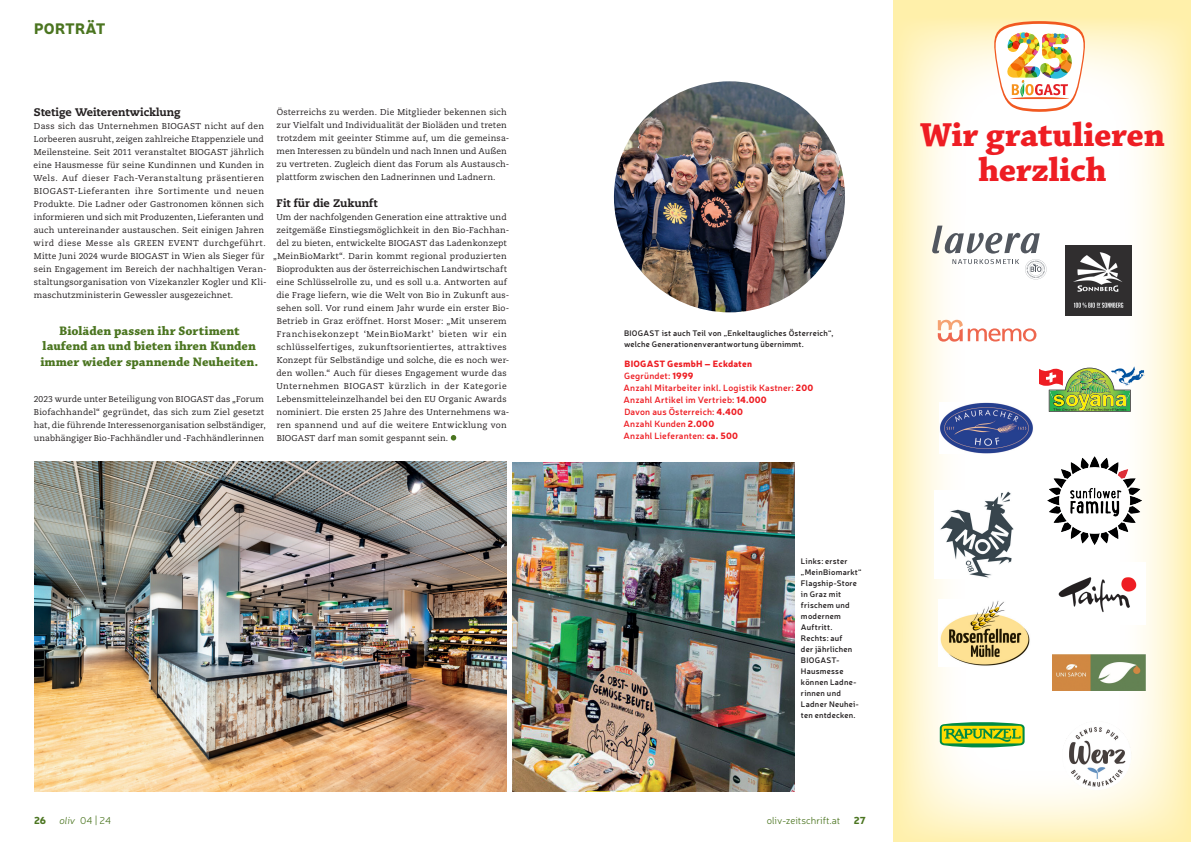
<style>
.page{position:relative;width:1191px;height:842px;background:#fff}
.page>*{position:absolute;margin:0;border:0;box-sizing:border-box;transform-origin:0 0}
.t1{font:700 35px/35px "Chaparral Pro";letter-spacing:-.01em;color:#ee1d23;text-align:center}
.t2{font:900 15px "Neris";letter-spacing:.005em;color:#4b7520}
.t3{font:700 13px/15.6px "Chaparral Pro";letter-spacing:.005em;color:#4b7520;text-align:center}
.t4{font:800 11px "Caecilia LT Std";letter-spacing:-.005em;color:#231f20}
.t5{font:300 10px "Neris";color:#4b7520}
.t6{font:900 10px "Neris";color:#4b7520}
.t7{font:600 9px/12px "Neris";letter-spacing:.02em;color:#ee1d23}
.t8{font:8.5px/13px "Caecilia LT Std";letter-spacing:.02em;color:#231f20}
.t9{font:8.5px "Caecilia LT Std";letter-spacing:.045em;color:#231f20}
.t10{font:8.5px "Caecilia LT Std";letter-spacing:.06em;color:#231f20}
.t11{font:8.5px "Caecilia LT Std";letter-spacing:.055em;color:#231f20}
.t12{font:600 8px/11px "Neris";letter-spacing:.03em;color:#231f20}
.s1{font-weight:900}
.s2{font-style:italic}
</style>
<div class="page">
<div style="left:893px;top:0;width:298px;height:842px;background:#fff0aa"></div>
<svg style="left:899px;top:22px;width:287px;height:817px;background:#fefae7"></svg>
<svg style="left:451px;top:435px;width:5px;height:6px"></svg>
<img style="left:34px;top:462px;width:472px;height:329px">
<img style="left:934px;top:491px;width:85px;height:88px">
<svg style="left:932px;top:226px;width:114px;height:53px;background:#dcdcdc"></svg>
<svg style="left:937px;top:320px;width:99px;height:22px;background:#fad6cc"></svg>
<img style="left:939px;top:402px;width:94px;height:52px">
<svg style="left:939px;top:721px;width:85px;height:27px;background:#95be3d"></svg>
<img style="left:938px;top:600px;width:92px;height:67px">
<img style="left:1065px;top:246px;width:66px;height:70px">
<img style="left:994px;top:21px;width:91px;height:91px">
<img style="left:1039px;top:367px;width:105px;height:45px">
<img style="left:1047px;top:456px;width:94px;height:89px">
<img style="left:1053px;top:563px;width:92px;height:62px">
<img style="left:1052px;top:655px;width:93px;height:35px">
<img style="left:614px;top:81px;width:231px;height:231px;border-radius:116px">
<img style="left:1062px;top:721px;width:69px;height:69px;border-radius:35px">
<img style="left:512px;top:462px;width:282px;height:330px">
<h2 class="t2" style="left:34px;top:18px;width:73px">PORTRÄT</h2>
<p class="t4" style="left:34px;top:105px;width:148px">Stetige Weiterentwicklung</p>
<p class="t8" style="left:33px;top:119px;width:235px">Dass sich das Unternehmen BIOGAST nicht auf den Lorbeeren ausruht, zeigen zahlreiche Etappenziele und Meilensteine. Seit 2011 veranstaltet BIOGAST jährlich eine Hausmesse für seine Kundinnen und Kunden in Wels. Auf dieser Fach-Veranstaltung präsentieren BIOGAST-Lieferanten ihre Sortimente und neuen Produkte. Die Ladner oder Gastronomen können sich informieren und sich mit Produzenten, Lieferanten und auch untereinander austauschen. Seit einigen Jahren wird diese Messe als GREEN EVENT durchgeführt.<br>Mitte Juni 2024 wurde BIOGAST in Wien als Sieger für sein Engagement im Bereich der nachhaltigen Veran&shy;staltungsorganisation von Vizekanzler Kogler und Kli&shy;maschutzministerin Gewessler ausgezeichnet.</p>
<p class="t8" style="left:276px;top:106px;width:234px">Österreichs zu werden. Die Mitglieder bekennen sich zur Vielfalt und Individualität der Bioläden und treten trotzdem mit geeinter Stimme auf, um die gemeinsa&shy;men Interessen zu bündeln und nach Innen und Außen zu vertreten. Zugleich dient das Forum als Austausch&shy;plattform zwischen den Ladnerinnen und Ladnern.</p>
<p class="t4" style="left:277px;top:196px;width:102px">Fit für die Zukunft</p>
<p class="t8" style="left:276px;top:210px;width:232px">Um der nachfolgenden Generation eine attraktive und</p>
<p class="t8" style="left:276px;top:223px;width:234px">zeitgemäße Einstiegsmöglichkeit in den Bio-Fachhan-</p>
<p class="t8" style="left:276px;top:236px;width:232px">del zu bieten, entwickelte BIOGAST das Ladenkonzept</p>
<p class="t8" style="left:273px;top:249px;width:235px">„MeinBioMarkt“. Darin kommt regional produzierten</p>
<p class="t8" style="left:277px;top:262px;width:232px">Bioprodukten aus der österreichischen Landwirtschaft</p>
<p class="t8" style="left:276px;top:275px;width:232px">eine Schlüsselrolle zu, und es soll u.a. Antworten auf</p>
<p class="t8" style="left:276px;top:288px;width:234px">die Frage liefern, wie die Welt von Bio in Zukunft aus-</p>
<p class="t8" style="left:277px;top:301px;width:234px">sehen soll. Vor rund einem Jahr wurde ein erster Bio-</p>
<p class="t8" style="left:277px;top:314px;width:231px">Betrieb in Graz eröffnet. Horst Moser: „Mit unserem</p>
<p class="t10" style="left:277px;top:329px;width:232px">Franchisekonzept ‘MeinBioMarkt’ bieten wir ein</p>
<p class="t9" style="left:277px;top:342px;width:231px">schlüsselfertiges, zukunftsorientiertes, attraktives</p>
<p class="t8" style="left:277px;top:353px;width:234px">Konzept für Selbständige und solche, die es noch wer-</p>
<p class="t8" style="left:276px;top:366px;width:232px">den wollen.“ Auch für dieses Engagement wurde das</p>
<p class="t11" style="left:276px;top:381px;width:232px">Unternehmen BIOGAST kürzlich in der Kategorie</p>
<p class="t8" style="left:277px;top:392px;width:231px">Lebensmitteleinzelhandel bei den EU Organic Awards</p>
<p class="t8" style="left:277px;top:405px;width:234px">nominiert. Die ersten 25 Jahre des Unternehmens wa-</p>
<p class="t8" style="left:277px;top:418px;width:232px">ren spannend und auf die weitere Entwicklung von</p>
<p class="t8" style="left:277px;top:431px;width:173px">BIOGAST darf man somit gespannt sein.</p>
<h3 class="t3" style="left:40px;top:323px;width:219px">Bioläden passen ihr Sortiment laufend an und bieten ihren Kunden immer wieder spannende Neuheiten.</h3>
<p class="t12" style="left:624px;top:328px;width:211px">BIOGAST ist auch Teil von „Enkeltaugliches Österreich“, welche Generationenverantwortung übernimmt.</p>
<p class="t7" style="left:623px;top:358px;width:191px"><span class="s1">BIOGAST GesmbH – Eckdaten<br></span>Gegründet: <span class="s1">1999<br></span>Anzahl Mitarbeiter inkl. Logistik Kastner: <span class="s1">200<br></span>Anzahl Artikel im Vertrieb: <span class="s1">14.000<br></span>Davon aus Österreich: <span class="s1">4.400<br></span>Anzahl Kunden <span class="s1">2.000<br></span>Anzahl Lieferanten: <span class="s1">ca. 500</span></p>
<p class="t8" style="left:34px;top:392px;width:233px">2023 wurde unter Beteiligung von BIOGAST das „Forum Biofachhandel“ gegründet, das sich zum Ziel gesetzt hat, die führende Interessenorganisation selbständiger, unabhängiger Bio-Fachhändler und -Fachhändlerinnen</p>
<p class="t6" style="left:34px;top:813px;width:14px">26</p>
<p class="t5" style="left:60px;top:814px;width:53px"><span class="s2">oliv</span> 04 | 24</p>
<p class="t12" style="left:801px;top:556px;width:62px">Links: erster „MeinBiomarkt“<br>Flagship-Store in Graz mit frischem und modernem<br>Auftritt.<br>Rechts: auf<br>der jährlichen<br>BIOGAST-<br>Hausmesse können Ladne&shy;rinnen und<br>Ladner Neuhei&shy;ten entdecken.</p>
<p class="t5" style="left:767px;top:814px;width:75px">oliv-zeitschrift.at</p>
<p class="t6" style="left:854px;top:813px;width:13px">27</p>
<h1 class="t1" style="left:920px;top:119px;width:246px">Wir gratulieren herzlich</h1>
</div>
